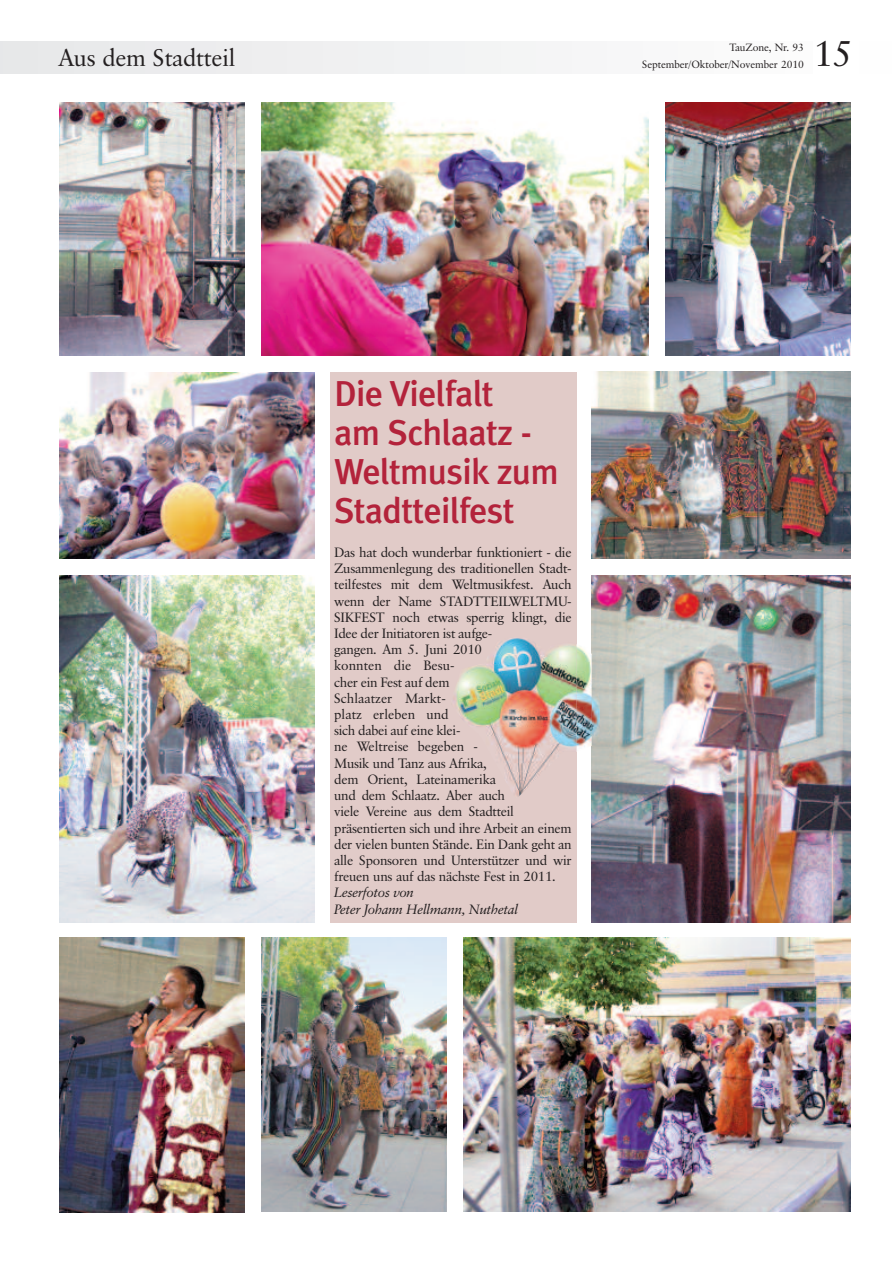
<style>
.page{position:relative;width:893px;height:1263px;background:#fff}
.page>*{position:absolute;margin:0;border:0;box-sizing:border-box;transform-origin:0 0}
.t1{font:500 36px/39px "Meta Plus";letter-spacing:-.02em;color:#b3233b}
.t2{font:36px "Classical Garamond BT";color:#231f20}
.t3{font:24px "Classical Garamond BT";letter-spacing:-.01em;color:#231f20}
.t4{font:13.5px/16.2px "Classical Garamond BT";letter-spacing:-.02em;color:#231f20}
.t5{font:italic 13.5px/16.2px "Classical Garamond BT";letter-spacing:-.02em;color:#231f20}
.t6{font:10.5px/17.2px "Classical Garamond BT";letter-spacing:-.01em;color:#231f20;text-align:right}
</style>
<div class="page">
<div style="left:330px;top:373px;width:246px;height:550px;background:#e1cbc8"></div>
<div style="left:0;top:41px;width:893px;height:33px;background:#f1f2f3"></div>
<div style="left:813px;top:38px;width:46px;height:41px;background:#fff"></div>
<img style="left:463px;top:937px;width:387px;height:275px">
<img style="left:592px;top:371px;width:258px;height:187px">
<img style="left:60px;top:372px;width:255px;height:186px">
<img style="left:60px;top:575px;width:255px;height:348px">
<img style="left:592px;top:576px;width:258px;height:347px">
<img style="left:261px;top:102px;width:387px;height:253px">
<img style="left:60px;top:102px;width:184px;height:253px">
<img style="left:665px;top:102px;width:185px;height:253px">
<img style="left:262px;top:937px;width:184px;height:275px">
<img style="left:60px;top:937px;width:184px;height:275px">
<img style="left:576px;top:644px;width:16px;height:108px">
<img style="left:455px;top:638px;width:121px;height:159px">
<img style="left:592px;top:654px;width:8px;height:92px">
<h2 class="t3" style="left:59px;top:47px;width:178px">Aus dem Stadtteil</h2>
<h1 class="t2" style="left:813px;top:39px;width:41px">15</h1>
<p class="t6" style="left:642px;top:39px;width:163px">TauZone, Nr. 93<br>September/Oktober/November 2010</p>
<h1 class="t1" style="left:334px;top:374px;width:226px">Die Vielfalt<br>am Schlaatz -<br>Weltmusik zum<br>Stadtteilfest</h1>
<p class="t4" style="left:334px;top:545px;width:239px">Das hat doch wunderbar funktioniert - die<br>Zusammenlegung des traditionellen Stadt&shy;teilfestes mit dem Weltmusikfest. Auch wenn der Name STADTTEILWELTMU-<br>SIKFEST noch etwas sperrig klingt, die<br>Idee der Initiatoren ist aufge-<br>gangen. Am 5. Juni 2010<br>konnten die Besu-<br>cher ein Fest auf dem<br>Schlaatzer Markt-<br>platz erleben und<br>sich dabei auf eine klei-<br>ne Weltreise begeben -<br>Musik und Tanz aus Afrika,<br>dem Orient, Lateinamerika<br>und dem Schlaatz. Aber auch<br>viele Vereine aus dem Stadtteil präsentierten sich und ihre Arbeit an einem der vielen bunten Stände. Ein Dank geht an alle Sponsoren und Unterstützer und wir freuen uns auf das nächste Fest in 2011.</p>
<p class="t5" style="left:334px;top:886px;width:186px">Leserfotos von<br>Peter Johann Hellmann, Nuthetal</p>
</div>
